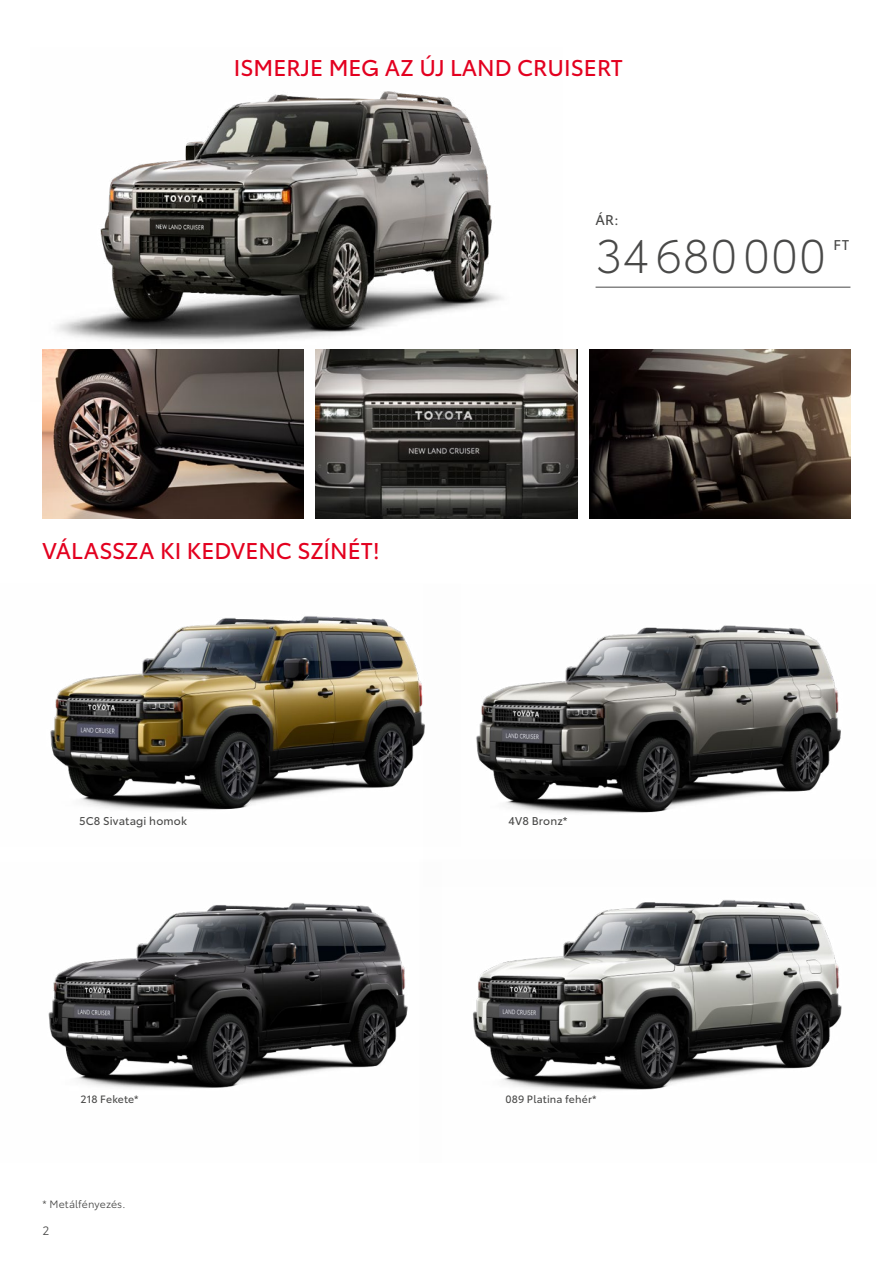
<style>
.page{position:relative;width:893px;height:1263px;background:#fff}
.page>*{position:absolute;margin:0;border:0;box-sizing:border-box;transform-origin:0 0}
.t1{font:300 46.5px "Toyota Type";letter-spacing:.025em;color:#494948}
.t2{font:22.5px "Toyota Type";color:#e3001f}
.t3{font:13.95px "Toyota Type";color:#494948}
.t4{font:12px "Toyota Type";color:#494948}
.t5{font:11.1px "Toyota Type";letter-spacing:.015em;color:#494948}
.t6{font:10.5px "Toyota Type";letter-spacing:.015em;color:#494948}
.t7{font:10.5px "Toyota Type";letter-spacing:.01em;color:#494948}
</style>
<div class="page">
<img style="left:42px;top:91px;width:520px;height:311px">
<img style="left:43px;top:350px;width:261px;height:169px">
<img style="left:316px;top:350px;width:261px;height:169px">
<img style="left:589px;top:350px;width:261px;height:169px">
<img style="left:476px;top:625px;width:365px;height:188px">
<img style="left:48px;top:902px;width:360px;height:187px">
<img style="left:472px;top:900px;width:370px;height:190px">
<img style="left:50px;top:616px;width:375px;height:194px">
<hr style="left:596px;top:287px;width:254px;height:1px;background:#494948">
<p class="t2" style="left:234px;top:51px;width:391px">ISMERJE MEG AZ ÚJ LAND CRUISERT</p>
<p class="t3" style="left:596px;top:210px;width:24px">ÁR:</p>
<h1 class="t1" style="left:596px;top:223px;width:232px">34680000</h1>
<p class="t3" style="left:833px;top:235px;width:17px">FT</p>
<p class="t2" style="left:43px;top:534px;width:339px">VÁLASSZA KI KEDVENC SZÍNÉT!</p>
<p class="t5" style="left:79px;top:813px;width:109px">5C8 Sivatagi homok</p>
<p class="t5" style="left:509px;top:813px;width:61px">4V8 Bronz*</p>
<p class="t6" style="left:80px;top:1091px;width:60px">218 Fekete*</p>
<p class="t7" style="left:43px;top:1196px;width:85px">* Metálfényezés.</p>
<p class="t4" style="left:43px;top:1222px;width:8px">2</p>
<p class="t6" style="left:505px;top:1091px;width:93px">089 Platina fehér*</p>
</div>
